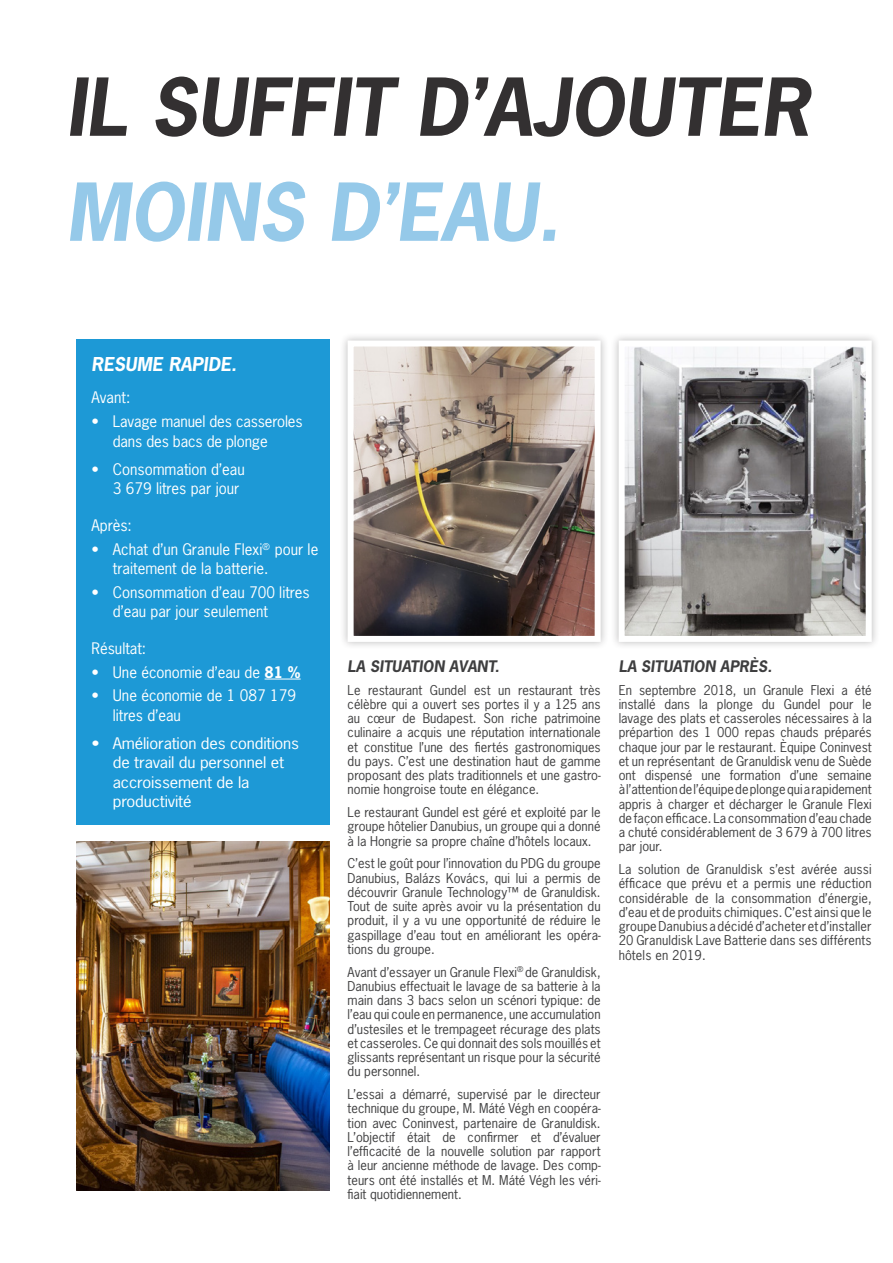
<style>
.page{position:relative;width:893px;height:1263px;background:#fff}
.page>*{position:absolute;margin:0;border:0;box-sizing:border-box;transform-origin:0 0}
.t1{font:italic 700 75px/105px "News Gothic Std";color:#333031}
.t2{font:italic 700 18px "News Gothic Std";color:#fff}
.t3{font:15px/19.5px "News Gothic Std";color:#fff}
.t4{font:15px/19.5px "News Gothic Std";color:#fff;scale:1.1 1}
.t5{font:italic 700 15px "News Gothic Std";color:#3e3e3f}
.t6{font:12.75px/14.2px "News Gothic Std";color:#3e3e3f;text-align:justify}
.s1{color:#95c9e9}
.s2{font-weight:700}
</style>
<div class="page">
<div style="left:77px;top:339px;width:253px;height:486px;background:#1d99d6"></div>
<hr style="left:265px;top:679px;width:36px;height:1px;background:#fff">
<div style="left:339px;top:332px;width:270px;height:318px;background:#231f20;opacity:.3"></div>
<img style="left:355px;top:347px;width:239px;height:288px">
<div style="left:348px;top:340px;width:253px;height:302px;border:6px solid #fff"></div>
<div style="left:610px;top:332px;width:270px;height:318px;background:#231f20;opacity:.3"></div>
<img style="left:626px;top:347px;width:239px;height:288px">
<div style="left:619px;top:340px;width:253px;height:302px;border:6px solid #fff"></div>
<img style="left:77px;top:841px;width:253px;height:349px">
<p class="t1" style="left:66px;top:56px;width:745px">IL SUFFIT D’AJOUTER<br><span class="s1">MOINS D’EAU.</span></p>
<p class="t2" style="left:92px;top:352px;width:147px">RESUME RAPIDE.</p>
<p class="t3" style="left:92px;top:388px;width:40px">Avant:</p>
<p class="t3" style="left:113px;top:412px;width:191px;text-indent:-21px">• Lavage manuel des casseroles dans des bacs de plonge</p>
<p class="t3" style="left:113px;top:459px;width:133px;text-indent:-21px">• Consommation d’eau<br>3 679 litres par jour</p>
<p class="t3" style="left:92px;top:515px;width:42px">Après:</p>
<p class="t3" style="left:113px;top:539px;width:207px;text-indent:-21px">• Achat d’un Granule Flexi<sup>®</sup> pour le traitement de la batterie.</p>
<p class="t3" style="left:113px;top:582px;width:198px;text-indent:-21px">• Consommation d’eau 700 litres d’eau par jour seulement</p>
<p class="t3" style="left:92px;top:638px;width:56px">Résultat:</p>
<p class="t3" style="left:92px;top:662px;width:211px">• Une économie d’eau de <span class="s2">81 %</span></p>
<p class="t3" style="left:113px;top:686px;width:185px;text-indent:-21px">• Une économie de 1 087 179 litres d’eau</p>
<p class="t4" style="left:113px;top:733px;width:171px;text-indent:-21px">• Amélioration des conditions de travail du personnel et accroissement de la productivité</p>
<p class="t5" style="left:348px;top:656px;width:154px">LA SITUATION AVANT.</p>
<p class="t6" style="left:348px;top:683px;width:255px">Le restaurant Gundel est un restaurant très célèbre qui a ouvert ses portes il y a 125 ans au cœur de Budapest. Son riche patrimoine culinaire a acquis une réputation internationale et constitue l’une des fiertés gastronomiques du pays. C’est une destination haut de gamme proposant des plats traditionnels et une gastro&shy;nomie hongroise toute en élégance.</p>
<p class="t6" style="left:348px;top:805px;width:255px">Le restaurant Gundel est géré et exploité par le groupe hôtelier Danubius, un groupe qui a donné à la Hongrie sa propre chaîne d’hôtels locaux.</p>
<p class="t6" style="left:348px;top:856px;width:255px">C’est le goût pour l’innovation du PDG du groupe Danubius, Balázs Kovács, qui lui a permis de découvrir Granule Technology™ de Granuldisk.<br>Tout de suite après avoir vu la présentation du produit, il y a vu une opportunité de réduire le gaspillage d’eau tout en améliorant les opéra&shy;tions du groupe.</p>
<p class="t6" style="left:348px;top:965px;width:255px">Avant d’essayer un Granule Flexi<sup>®</sup> de Granuldisk, Danubius effectuait le lavage de sa batterie à la main dans 3 bacs selon un scénori typique: de l’eau qui coule en permanence, une accumulation d’ustesiles et le trempageet récurage des plats et casseroles. Ce qui donnait des sols mouillés et glissants représentant un risque pour la sécurité du personnel.</p>
<p class="t6" style="left:348px;top:1087px;width:255px">L’essai a démarré, supervisé par le directeur technique du groupe, M. Máté Végh en coopéra&shy;tion avec Coninvest, partenaire de Granuldisk.<br>L’objectif était de confirmer et d’évaluer l’efficacité de la nouvelle solution par rapport à leur ancienne méthode de lavage. Des comp&shy;teurs ont été installés et M. Máté Végh les véri&shy;fiait quotidiennement.</p>
<p class="t5" style="left:619px;top:656px;width:155px">LA SITUATION APRÈS.</p>
<p class="t6" style="left:619px;top:683px;width:255px">En septembre 2018, un Granule Flexi a été installé dans la plonge du Gundel pour le lavage des plats et casseroles nécessaires à la prépartion des 1 000 repas chauds préparés chaque jour par le restaurant. Èquipe Coninvest et un représentant de Granuldisk venu de Suède ont dispensé une formation d’une semaine à l’attention de l’équipe de plonge qui a rapidement appris à charger et décharger le Granule Flexi de façon efficace. La consommation d’eau chade a chuté considérablement de 3 679 à 700 litres par jour.</p>
<p class="t6" style="left:619px;top:862px;width:255px">La solution de Granuldisk s’est avérée aussi éfficace que prévu et a permis une réduction considérable de la consommation d’énergie, d’eau et de produits chimiques. C’est ainsi que le groupe Danubius a décidé d’acheter et d’installer 20 Granuldisk Lave Batterie dans ses différents hôtels en 2019.</p>
</div>
